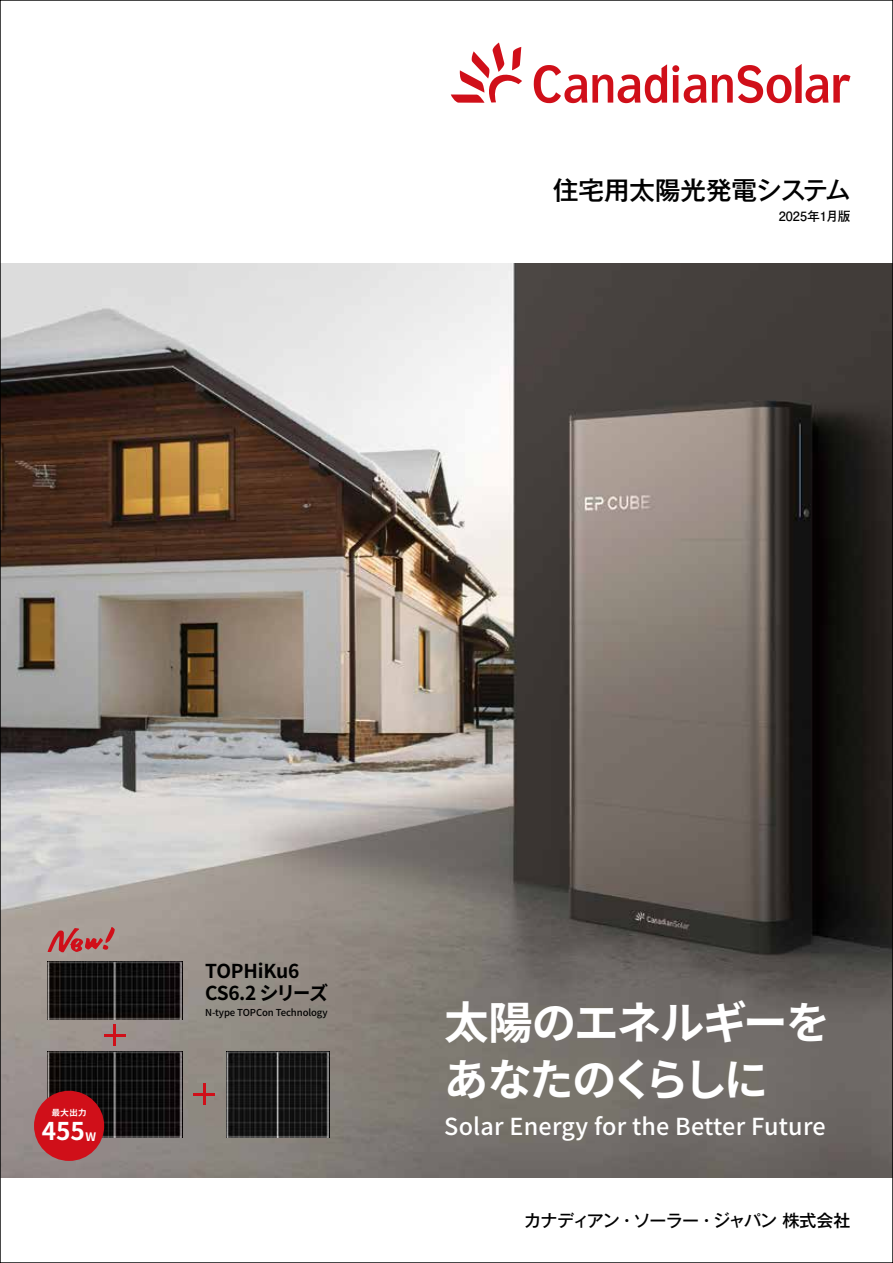
<style>
.page{position:relative;width:893px;height:1263px;background:#fff}
.page>*{position:absolute;margin:0;border:0;box-sizing:border-box;transform-origin:0 0}
.t1{font:700 44.7px/57.4px "Noto Sans CJ Kjp";letter-spacing:-.045em;color:#fff}
.t2{font:500 25.5px "Gothic MB101 Pro";color:#000}
.t3{font:700 24.45px "Noto Sans CJ Kjp";color:#fff}
.t4{font:500 23.4px "Noto Sans CJ Kjp";letter-spacing:.01em;color:#fff}
.t5{font:700 19.2px/22.4px "Noto Sans CJ Kjp";letter-spacing:-.02em;color:#000}
.t6{font:500 16.95px "Gothic MB101 Pro";letter-spacing:-.045em;color:#000}
.t7{font:700 12.75px "Futo Go B101 Pro";color:#000}
.t8{font:500 9.6px "Noto Sans CJ Kjp";letter-spacing:-.01em;color:#000}
.t9{font:9px "Midashi Go Pro MB31";color:#fff}
.s1{font-size:11.7px}
</style>
<div class="page">
<svg style="left:451px;top:43px;width:71px;height:60px"></svg>
<svg style="left:534px;top:64px;width:316px;height:39px"></svg>
<img style="left:2px;top:264px;width:889px;height:914px">
<svg style="left:47px;top:927px;width:68px;height:25px;background:#b56c6b"></svg>
<hr style="left:203px;top:1084px;width:3px;height:21px;background:#d00f19">
<hr style="left:194px;top:1093px;width:21px;height:3px;background:#d00f19">
<img style="left:227px;top:1051px;width:102px;height:86px">
<hr style="left:113px;top:1025px;width:3px;height:21px;background:#d00f19">
<hr style="left:104px;top:1034px;width:21px;height:3px;background:#d00f19">
<img style="left:47px;top:1051px;width:135px;height:86px">
<img style="left:47px;top:961px;width:135px;height:58px">
<div style="left:34px;top:1091px;width:70px;height:70px;background:#d00f19;border-radius:50%"></div>
<p class="t2" style="left:553px;top:169px;width:299px">住宅用太陽光発電システム</p>
<p class="t7" style="left:779px;top:206px;width:73px">2025年1月版</p>
<p class="t9" style="left:51px;top:1105px;width:37px">最大出力</p>
<p class="t3" style="left:42px;top:1117px;width:56px">455<span class="s1">W</span></p>
<p class="t5" style="left:205px;top:960px;width:125px">TOPHiKu6<br>CS6.2 シリーズ</p>
<p class="t8" style="left:205px;top:1007px;width:124px">N-type TOPCon Technology</p>
<h1 class="t1" style="left:444px;top:994px;width:388px">太陽のエネルギーをあなたのくらしに</h1>
<p class="t4" style="left:444px;top:1113px;width:383px">Solar Energy for the Better Future</p>
<p class="t6" style="left:524px;top:1206px;width:328px">カナディアン・ソーラー・ジャパン 株式会社</p>
</div>
